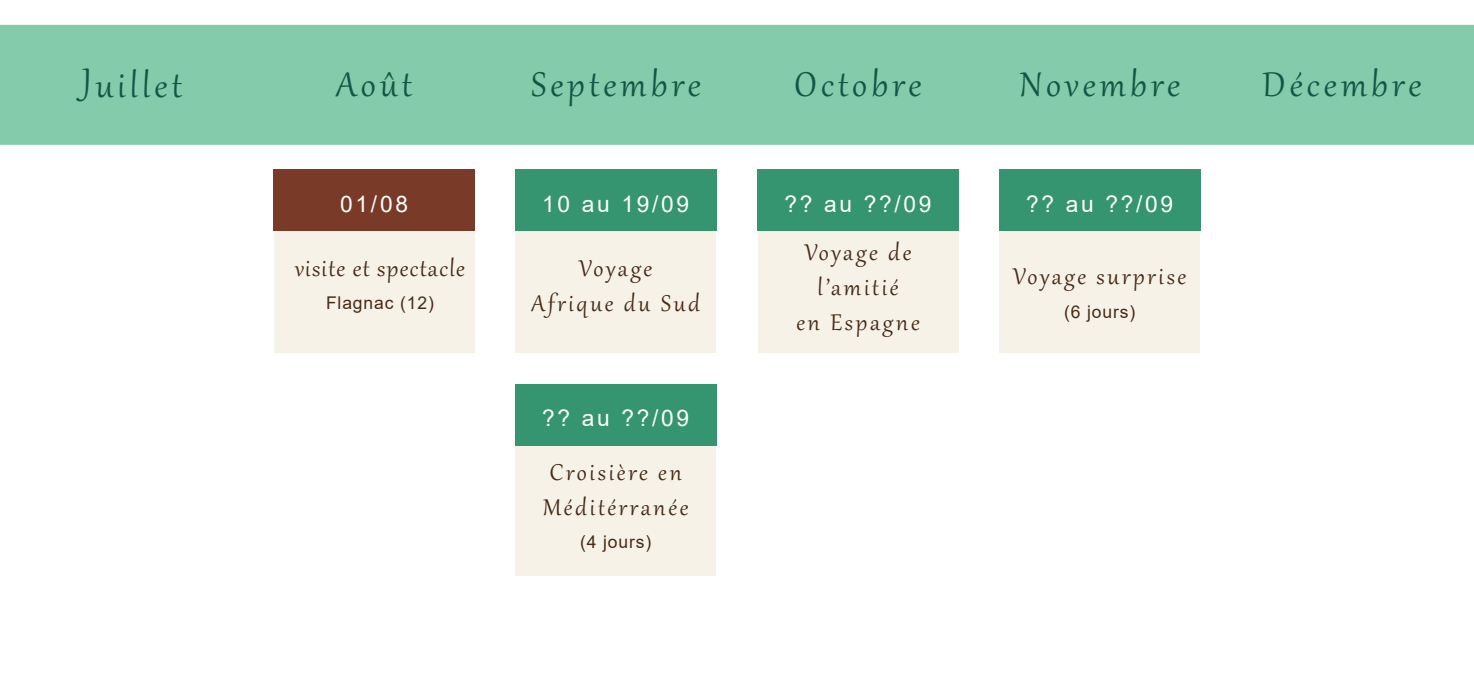
<style>
.page{position:relative;width:1474px;height:695px;background:#fff}
.page>*{position:absolute;margin:0;border:0;box-sizing:border-box;transform-origin:0 0}
.t1{font:42px "Gabriola";letter-spacing:.1em;color:#135647}
.t2{font:28px/35px "Gabriola";letter-spacing:.1em;color:#472a16}
.t3{font:28px "Gabriola";letter-spacing:.05em;color:#472a16}
.t4{font:22.75px "Arial";letter-spacing:.12em;color:#fff}
.t5{font:17.5px "Arial";letter-spacing:.05em;color:#472a16}
</style>
<div class="page">
<div style="left:2px;top:27px;width:1470px;height:116px;background:#83cbaa"></div>
<div style="left:0;top:25px;width:1473px;height:120px;border:4px solid #83cbaa"></div>
<div style="left:274px;top:171px;width:200px;height:182px;background:#f6f2e8"></div>
<div style="left:273px;top:170px;width:202px;height:61px;background:#793a27"></div>
<div style="left:516px;top:171px;width:199px;height:182px;background:#f6f2e8"></div>
<div style="left:515px;top:170px;width:201px;height:61px;background:#349570"></div>
<div style="left:516px;top:385px;width:199px;height:190px;background:#f6f2e8"></div>
<div style="left:515px;top:384px;width:201px;height:61px;background:#349570"></div>
<div style="left:758px;top:171px;width:200px;height:182px;background:#f6f2e8"></div>
<div style="left:757px;top:170px;width:201px;height:61px;background:#349570"></div>
<div style="left:999px;top:171px;width:200px;height:182px;background:#f6f2e8"></div>
<div style="left:998px;top:170px;width:202px;height:61px;background:#349570"></div>
<p class="t1" style="left:82px;top:58px;width:101px">Juillet</p>
<p class="t1" style="left:336px;top:57px;width:77px">Août</p>
<p class="t1" style="left:531px;top:57px;width:171px">Septembre</p>
<p class="t1" style="left:794px;top:57px;width:128px">Octobre</p>
<p class="t1" style="left:1019px;top:57px;width:162px">Novembre</p>
<p class="t1" style="left:1262px;top:57px;width:160px">Décembre</p>
<p class="t4" style="left:340px;top:188px;width:69px">01/08</p>
<p class="t3" style="left:295px;top:250px;width:171px">visite et spectacle</p>
<p class="t5" style="left:326px;top:291px;width:109px">Flagnac (12)</p>
<p class="t4" style="left:542px;top:188px;width:149px">10 au 19/09</p>
<p class="t2" style="left:579px;top:249px;width:74px">Voyage</p>
<p class="t2" style="left:531px;top:284px;width:170px">Afrique du Sud</p>
<p class="t4" style="left:542px;top:402px;width:149px">?? au ??/09</p>
<p class="t2" style="left:543px;top:452px;width:147px">Croisière en<br>Méditérranée</p>
<p class="t5" style="left:580px;top:529px;width:73px">(4 jours)</p>
<p class="t4" style="left:784px;top:188px;width:149px">?? au ??/09</p>
<p class="t2" style="left:804px;top:233px;width:108px;text-align:center">Voyage de l’amitié</p>
<p class="t2" style="left:796px;top:303px;width:125px">en Espagne</p>
<p class="t4" style="left:1026px;top:188px;width:149px">?? au ??/09</p>
<p class="t2" style="left:1013px;top:257px;width:175px">Voyage surprise</p>
<p class="t5" style="left:1064px;top:299px;width:73px">(6 jours)</p>
</div>
